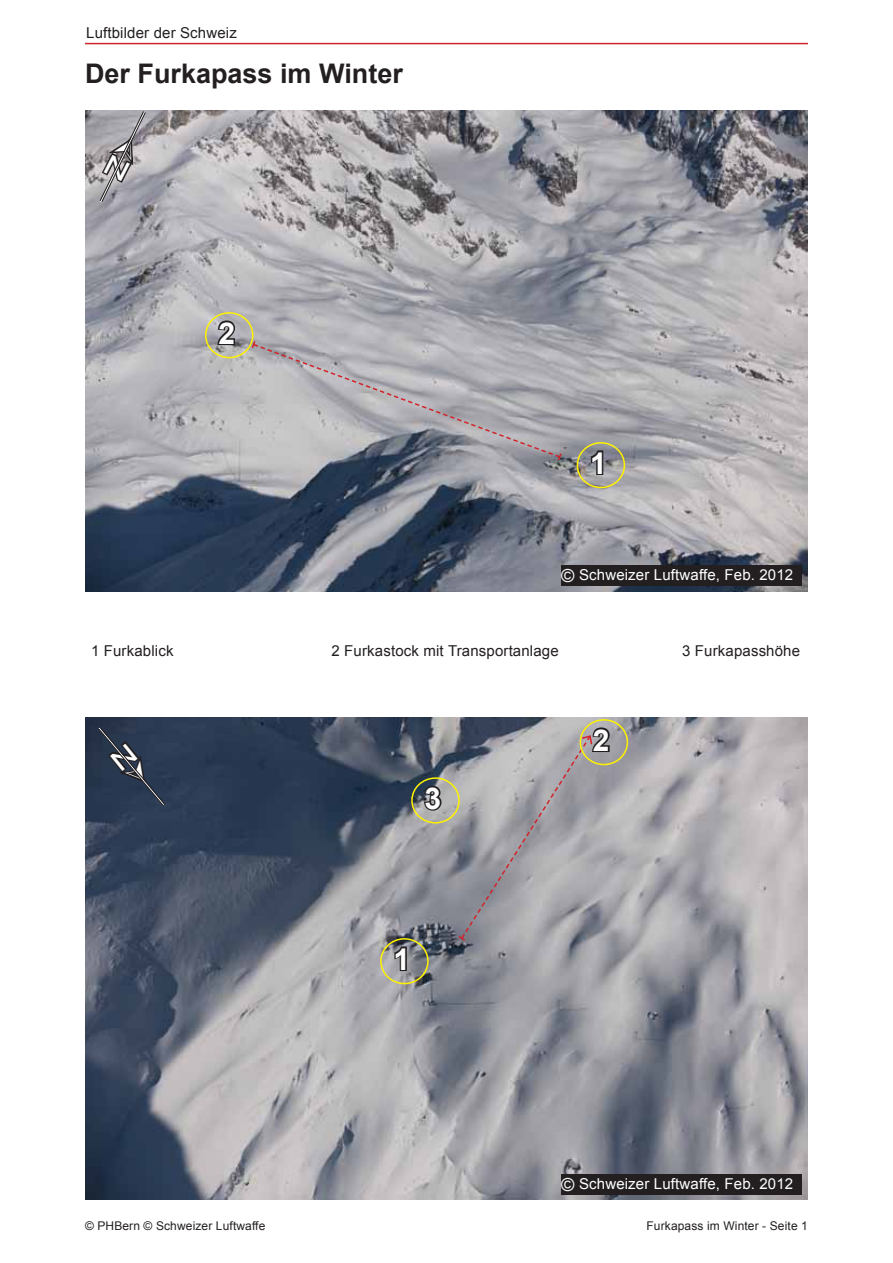
<style>
.page{position:relative;width:893px;height:1263px;background:#fff}
.page>*{position:absolute;margin:0;border:0;box-sizing:border-box;transform-origin:0 0}
.t1{font:700 30px "Arial";color:#fff}
.t2{font:700 27px "Arial";color:#231f20}
.t3{font:15px "Arial";letter-spacing:.01em;color:#231f20}
.t4{font:15px "Arial";letter-spacing:.01em;color:#fff}
.t5{font:12px "Arial";letter-spacing:.01em;color:#231f20}
.s1{font-size:18px}
</style>
<div class="page">
<hr style="left:85px;top:43px;width:723px;height:1px;background:#d2232a">
<img style="left:85px;top:110px;width:723px;height:482px">
<div style="left:561px;top:566px;width:240px;height:20px;background:#231f20"></div>
<img style="left:85px;top:718px;width:723px;height:481px">
<div style="left:561px;top:1174px;width:240px;height:21px;background:#231f20"></div>
<div style="left:577px;top:442px;width:48px;height:46px;border:2px solid #fff200;border-radius:50%"></div>
<svg style="left:589px;top:449px;width:16px;height:27px"></svg>
<div style="left:205px;top:312px;width:48px;height:46px;border:2px solid #fff200;border-radius:50%"></div>
<svg style="left:216px;top:318px;width:21px;height:29px"></svg>
<svg style="left:250px;top:339px;width:313px;height:123px;background:#adabb0"></svg>
<div style="left:380px;top:938px;width:49px;height:46px;border:2px solid #fff200;border-radius:50%"></div>
<svg style="left:393px;top:945px;width:15px;height:27px"></svg>
<div style="left:580px;top:719px;width:48px;height:46px;border:2px solid #fff200;border-radius:50%"></div>
<svg style="left:457px;top:725px;width:155px;height:217px;background:#9f9ea3"></svg>
<div style="left:411px;top:777px;width:49px;height:46px;border:2px solid #fff200;border-radius:50%"></div>
<svg style="left:422px;top:784px;width:22px;height:28px"></svg>
<svg style="left:99px;top:111px;width:47px;height:92px;background:#959398"></svg>
<svg style="left:98px;top:727px;width:68px;height:79px;background:#2b384d"></svg>
<p class="t3" style="left:86px;top:22px;width:152px">Luftbilder der Schweiz</p>
<h2 class="t2" style="left:85px;top:56px;width:319px">Der Furkapass im Winter</h2>
<h1 class="t1" style="left:218px;top:313px;width:18px">2</h1>
<h1 class="t1" style="left:590px;top:443px;width:18px">1</h1>
<p class="t4" style="left:561px;top:565px;width:233px"><span class="s1">©</span> Schweizer Luftwaffe, Feb. 2012</p>
<p class="t3" style="left:91px;top:641px;width:84px">1 Furkablick</p>
<p class="t3" style="left:331px;top:641px;width:229px">2 Furkastock mit Transportanlage</p>
<p class="t3" style="left:682px;top:641px;width:119px">3 Furkapasshöhe</p>
<h1 class="t1" style="left:425px;top:778px;width:18px">3</h1>
<h1 class="t1" style="left:394px;top:939px;width:18px">1</h1>
<h1 class="t1" style="left:593px;top:720px;width:18px">2</h1>
<p class="t4" style="left:561px;top:1174px;width:233px"><span class="s1">©</span> Schweizer Luftwaffe, Feb. 2012</p>
<p class="t5" style="left:85px;top:1218px;width:182px">© PHBern © Schweizer Luftwaffe</p>
<p class="t5" style="left:646px;top:1218px;width:163px">Furkapass im Winter - Seite 1</p>
</div>
